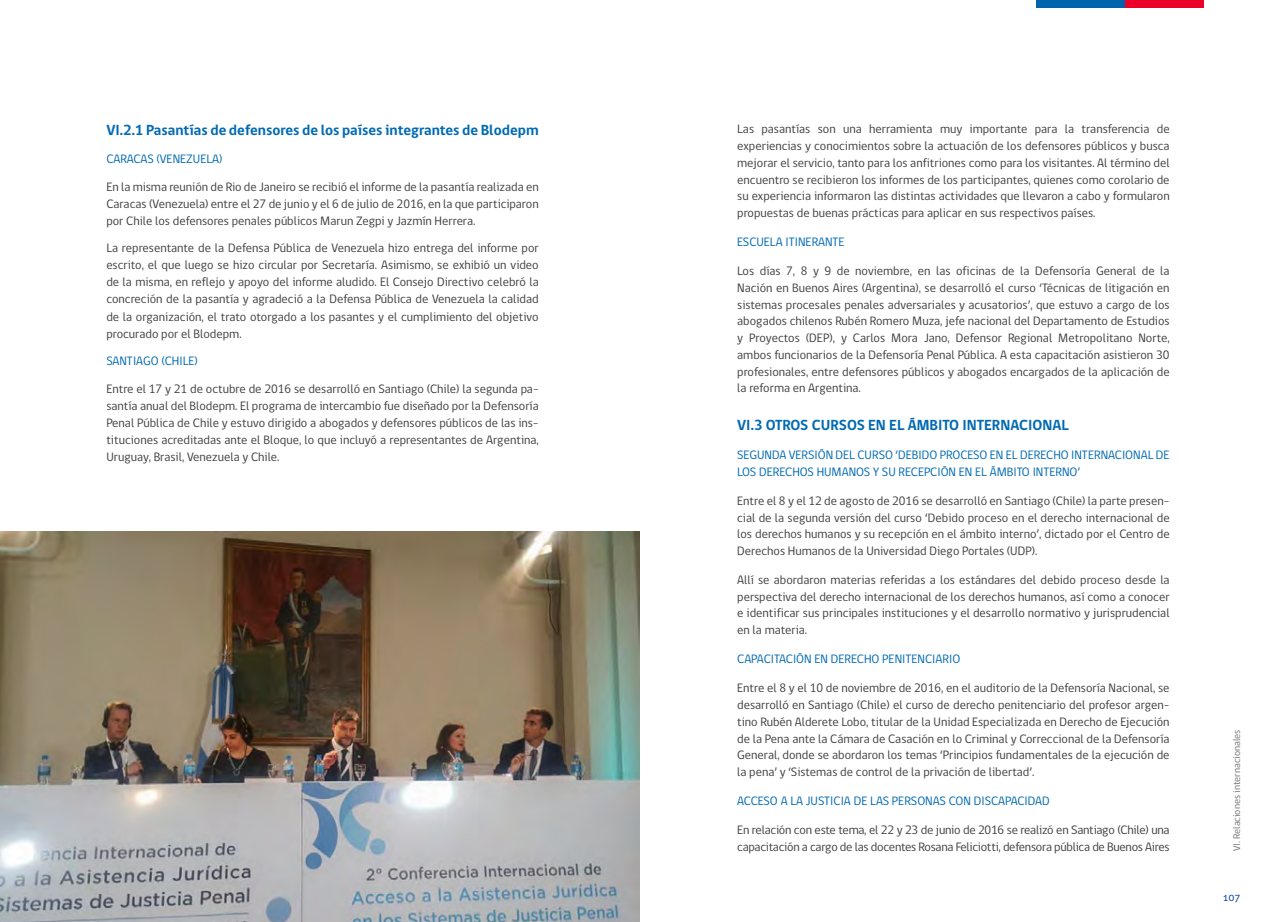
<style>
.page{position:relative;width:1276px;height:922px;background:#fff}
.page>*{position:absolute;margin:0;border:0;box-sizing:border-box;transform-origin:0 0}
.t1{font:700 15px "gob CL";color:#006ab3}
.t2{font:12.5px/16.8px "gob CL";color:#3e3d40;text-align:justify}
.t3{font:12.5px "gob CL";color:#006ab3}
.t4{font:12.5px/16.8px "gob CL";letter-spacing:-.02em;color:#3e3d40}
.t5{font:11.25px "gob CL";color:#003ca6}
.t6{font:10px "gob CL";color:#707172}
</style>
<div class="page">
<div style="left:1104px;top:0;width:99px;height:8px;background:#eb0029"></div>
<div style="left:1036px;top:0;width:88px;height:8px;background:#0064ad"></div>
<img style="left:0;top:531px;width:640px;height:390px">
<p class="t1" style="left:106px;top:120px;width:434px">VI .2.1 Pasantías de defensores de los países integrantes de Blodepm</p>
<p class="t3" style="left:106px;top:150px;width:15px">Caracas</p>
<p class="t3" style="left:156px;top:150px;width:44px">(Venezuela</p>
<p class="t3" style="left:219px;top:150px;width:5px">)</p>
<p class="t2" style="left:106px;top:178px;width:434px">En la misma reunión de Rio de Janeiro se recibió el informe de la pasantía realizada en Caracas (Venezuela) entre el 27 de junio y el 6 de julio de 2016, en la que participaron por Chile los defensores penales públicos Marun Zegpi y Jazmín Herrera.</p>
<p class="t2" style="left:106px;top:240px;width:434px">La representante de la Defensa Pública de Venezuela hizo entrega del informe por escrito, el que luego se hizo circular por Secretaría. Asimismo, se exhibió un video de la misma, en reflejo y apoyo del informe aludido. El Consejo Directivo celebró la concreción de la pasantía y agradeció a la Defensa Pública de Venezuela la calidad de la organización, el trato otorgado a los pasantes y el cumplimiento del objetivo procurado por el Blodepm.</p>
<p class="t3" style="left:106px;top:352px;width:12px">Santiago</p>
<p class="t3" style="left:161px;top:352px;width:17px">(Chile</p>
<p class="t3" style="left:195px;top:352px;width:5px">)</p>
<p class="t2" style="left:106px;top:380px;width:434px">Entre el 17 y 21 de octubre de 2016 se desarrolló en Santiago (Chile) la segunda pa&shy;santía anual del Blodepm. El programa de intercambio fue diseñado por la Defensoría Penal Pública de Chile y estuvo dirigido a abogados y defensores públicos de las ins&shy;tituciones acreditadas ante el Bloque, lo que incluyó a representantes de Argentina, Uruguay, Brasil, Venezuela y Chile.</p>
<p class="t2" style="left:737px;top:121px;width:434px">Las pasantías son una herramienta muy importante para la transferencia de experiencias y conocimientos sobre la actuación de los defensores públicos y busca mejorar el servicio, tanto para los anfitriones como para los visitantes. Al término del encuentro se recibieron los informes de los participantes, quienes como corolario de su experiencia informaron las distintas actividades que llevaron a cabo y formularon propuestas de buenas prácticas para aplicar en sus respectivos países.</p>
<p class="t3" style="left:737px;top:233px;width:14px">Escuela</p>
<p class="t3" style="left:785px;top:233px;width:7px">itinerante</p>
<p class="t2" style="left:737px;top:263px;width:434px">Los días 7, 8 y 9 de noviembre, en las oficinas de la Defensoría General de la Nación en Buenos Aires (Argentina), se desarrolló el curso ‘Técnicas de litigación en sistemas procesales penales adversariales y acusatorios’, que estuvo a cargo de los abogados chilenos Rubén Romero Muza, jefe nacional del Departamento de Estudios y Proyectos (DEP), y Carlos Mora Jano, Defensor Regional Metropolitano Norte, ambos funcionarios de la Defensoría Penal Pública. A esta capacitación asistieron 30 profesionales, entre defensores públicos y abogados encargados de la aplicación de la reforma en Argentina.</p>
<p class="t1" style="left:737px;top:414px;width:111px">VI .3 Otros cursos</p>
<p class="t1" style="left:868px;top:414px;width:199px">en el ámbito internacional</p>
<p class="t3" style="left:737px;top:446px;width:15px">Segunda</p>
<p class="t3" style="left:788px;top:446px;width:8px">versión</p>
<p class="t3" style="left:835px;top:446px;width:8px">del</p>
<p class="t3" style="left:857px;top:446px;width:8px">curso</p>
<p class="t3" style="left:895px;top:446px;width:18px">‘Debido</p>
<p class="t3" style="left:939px;top:446px;width:3px">proceso</p>
<p class="t3" style="left:990px;top:446px;width:35px">enelderecho</p>
<p class="t3" style="left:1071px;top:446px;width:5px">internacional</p>
<p class="t3" style="left:1156px;top:446px;width:8px">de</p>
<p class="t3" style="left:737px;top:463px;width:3px">los</p>
<p class="t3" style="left:759px;top:463px;width:8px">derechos</p>
<p class="t3" style="left:816px;top:463px;width:9px">humanos</p>
<p class="t3" style="left:873px;top:463px;width:33px">ysu recepción</p>
<p class="t3" style="left:959px;top:463px;width:39px">enelámbito</p>
<p class="t3" style="left:1032px;top:463px;width:8px">interno</p>
<p class="t3" style="left:1077px;top:463px;width:4px">’</p>
<p class="t2" style="left:737px;top:492px;width:434px">Entre el 8 y el 12 de agosto de 2016 se desarrolló en Santiago (Chile) la parte presen&shy;cial de la segunda versión del curso ‘Debido proceso en el derecho internacional de los derechos humanos y su recepción en el ámbito interno’, dictado por el Centro de Derechos Humanos de la Universidad Diego Portales (UDP).</p>
<p class="t2" style="left:737px;top:571px;width:434px">Allí se abordaron materias referidas a los estándares del debido proceso desde la perspectiva del derecho internacional de los derechos humanos, así como a conocer e identificar sus principales instituciones y el desarrollo normativo y jurisprudencial en la materia.</p>
<p class="t3" style="left:737px;top:650px;width:15px">Capacitación</p>
<p class="t3" style="left:814px;top:650px;width:25px">en derecho</p>
<p class="t3" style="left:882px;top:650px;width:7px">penitenciario</p>
<p class="t2" style="left:737px;top:680px;width:434px">Entre el 8 y el 10 de noviembre de 2016, en el auditorio de la Defensoría Nacional, se desarrolló en Santiago (Chile) el curso de derecho penitenciario del profesor argen&shy;tino Rubén Alderete Lobo, titular de la Unidad Especializada en Derecho de Ejecución de la Pena ante la Cámara de Casación en lo Criminal y Correccional de la Defensoría General, donde se abordaron los temas ‘Principios fundamentales de la ejecución de la pena’ y ‘Sistemas de control de la privación de libertad’.</p>
<p class="t3" style="left:737px;top:792px;width:9px">Acceso</p>
<p class="t3" style="left:780px;top:792px;width:32px">ala justicia</p>
<p class="t3" style="left:853px;top:792px;width:24px">de las</p>
<p class="t3" style="left:892px;top:792px;width:8px">personas</p>
<p class="t3" style="left:948px;top:792px;width:8px">con</p>
<p class="t3" style="left:973px;top:792px;width:8px">discapacidad</p>
<p class="t4" style="left:737px;top:821px;width:434px">En relación con este tema, el 22 y 23 de junio de 2016 se realizó en Santiago (Chile) una capacitación a cargo de las docentes Rosana Feliciotti, defensora pública de Buenos Aires</p>
<p class="t6" style="left:1230px;top:850px;width:123px;rotate:-90deg">VI. Relaciones internacionales</p>
<p class="t5" style="left:1223px;top:889px;width:19px">107</p>
</div>
